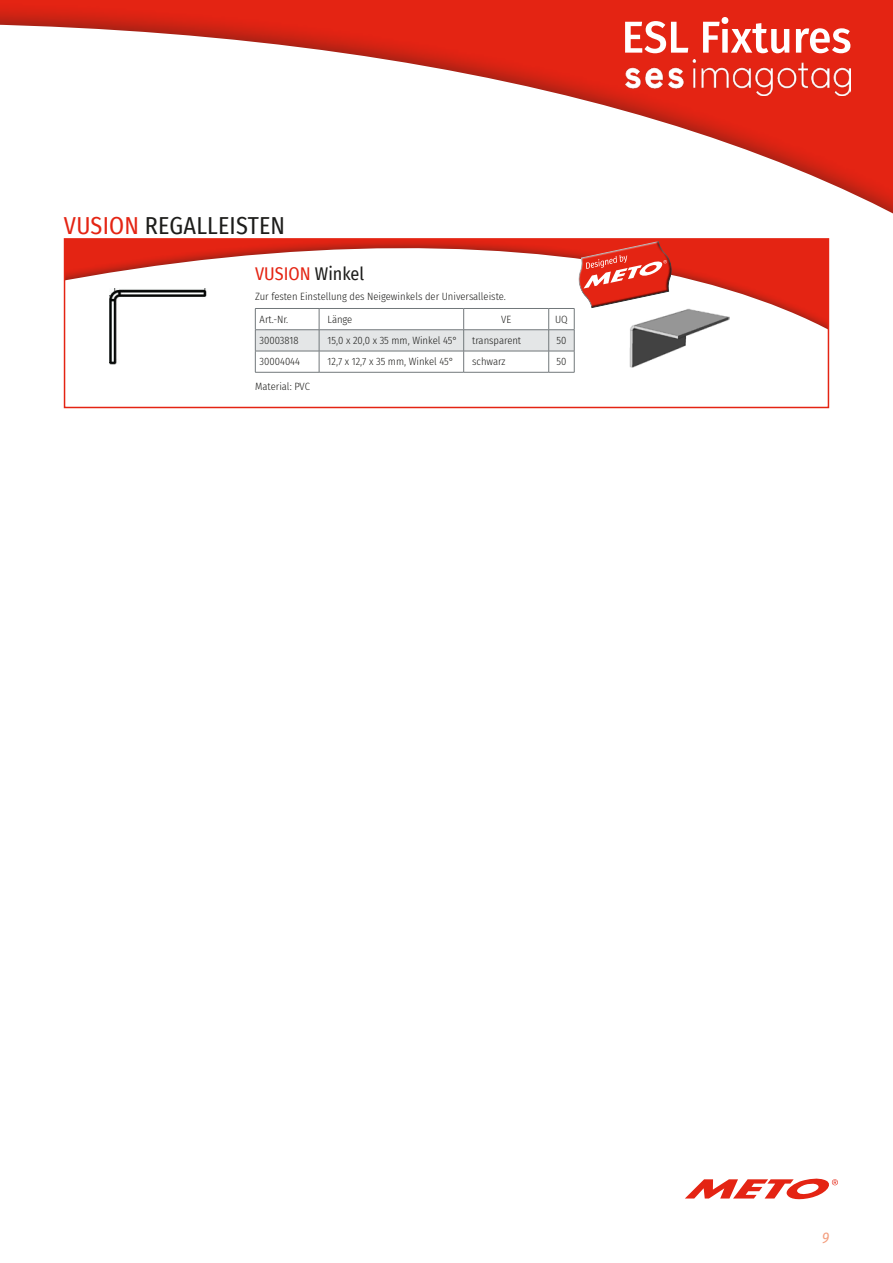
<style>
.page{position:relative;width:893px;height:1263px;background:#fff}
.page>*{position:absolute;margin:0;border:0;box-sizing:border-box;transform-origin:0 0}
.t1{font:24px "Fira Sans Condensed";letter-spacing:.01em;color:#1d1d1b}
.t2{font:18px "Fira Sans Condensed";color:#e42413}
.t3{font:italic 15px "Fira Sans Condensed";color:#f49e7e}
.t4{font:300 10.5px "Fira Sans Condensed";color:#1d1d1b}
.s1{color:#e42413}
.s2{color:#1d1d1b}
</style>
<div class="page">
<svg style="left:0;top:0;width:893px;height:409px"></svg>
<svg style="left:685px;top:1178px;width:153px;height:22px"></svg>
<svg style="left:703px;top:17px;width:147px;height:36px"></svg>
<svg style="left:625px;top:21px;width:63px;height:32px"></svg>
<img style="left:625px;top:60px;width:225px;height:35px">
<svg style="left:67px;top:241px;width:759px;height:164px"></svg>
<div style="left:64px;top:238px;width:765px;height:170px;border:2px solid #e42413"></div>
<img style="left:676px;top:308px;width:53px;height:59px">
<img style="left:109px;top:289px;width:98px;height:76px">
<svg style="left:255px;top:238px;width:421px;height:135px"></svg>
<h1 class="t1" style="left:64px;top:208px;width:223px"><span class="s1">VUSION</span> REGALLEISTEN</h1>
<h2 class="t2" style="left:255px;top:261px;width:111px">VUSION <span class="s2">Winkel</span></h2>
<p class="t4" style="left:255px;top:289px;width:252px">Zur festen Einstellung des Neigewinkels der Universalleiste.</p>
<p class="t4" style="left:260px;top:311px;width:30px">Art.-Nr.</p>
<p class="t4" style="left:328px;top:311px;width:26px">Länge</p>
<p class="t4" style="left:501px;top:311px;width:12px">VE</p>
<p class="t4" style="left:555px;top:311px;width:14px">UQ</p>
<p class="t4" style="left:260px;top:333px;width:40px">30003818</p>
<p class="t4" style="left:328px;top:333px;width:131px">15,0 x 20,0 x 35 mm, Winkel 45°</p>
<p class="t4" style="left:472px;top:333px;width:51px">transparent</p>
<p class="t4" style="left:556px;top:333px;width:11px">50</p>
<p class="t4" style="left:260px;top:354px;width:42px">30004044</p>
<p class="t4" style="left:328px;top:354px;width:128px">12,7 x 12,7 x 35 mm, Winkel 45°</p>
<p class="t4" style="left:472px;top:354px;width:35px">schwarz</p>
<p class="t4" style="left:556px;top:354px;width:11px">50</p>
<p class="t4" style="left:255px;top:379px;width:56px">Material: PVC</p>
<h3 class="t3" style="left:822px;top:1226px;width:9px">9</h3>
</div>
